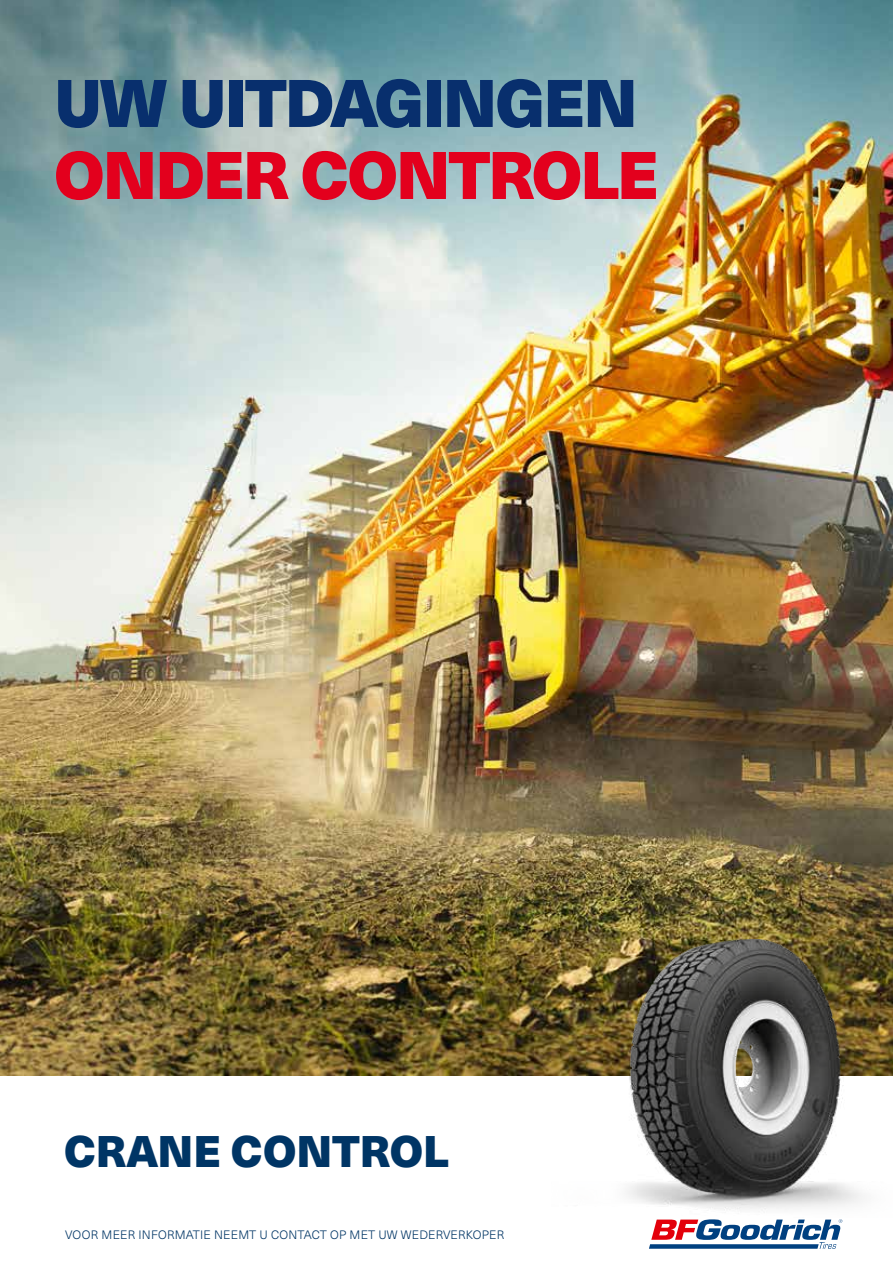
<style>
.page{position:relative;width:893px;height:1263px;background:#fff}
.page>*{position:absolute;margin:0;border:0;box-sizing:border-box;transform-origin:0 0}
.t1{font:900 66px "Neue Haas Unica Pro";letter-spacing:-.03em;color:#082f6d}
.t2{font:900 66px "Neue Haas Unica Pro";letter-spacing:-.03em;color:#e3001d}
.t3{font:900 43.5px "Neue Haas Unica Pro";color:#003565}
.t4{font:300 12px "Neue Haas Unica Pro";letter-spacing:.02em;color:#003565}
</style>
<div class="page">
<img style="left:0;top:0;width:893px;height:1075px">
<svg style="left:649px;top:1219px;width:193px;height:30px"></svg>
<img style="left:544px;top:940px;width:349px;height:271px">
<h1 class="t1" style="left:54px;top:61px;width:585px">UW UITDAGINGEN</h1>
<h1 class="t2" style="left:54px;top:133px;width:606px">ONDER CONTROLE</h1>
<h2 class="t3" style="left:64px;top:1123px;width:386px">CRANE CONTROL</h2>
<p class="t4" style="left:65px;top:1228px;width:441px">VOOR MEER INFORMATIE NEEMT U CONTACT OP MET UW WEDERVERKOPER</p>
</div>
